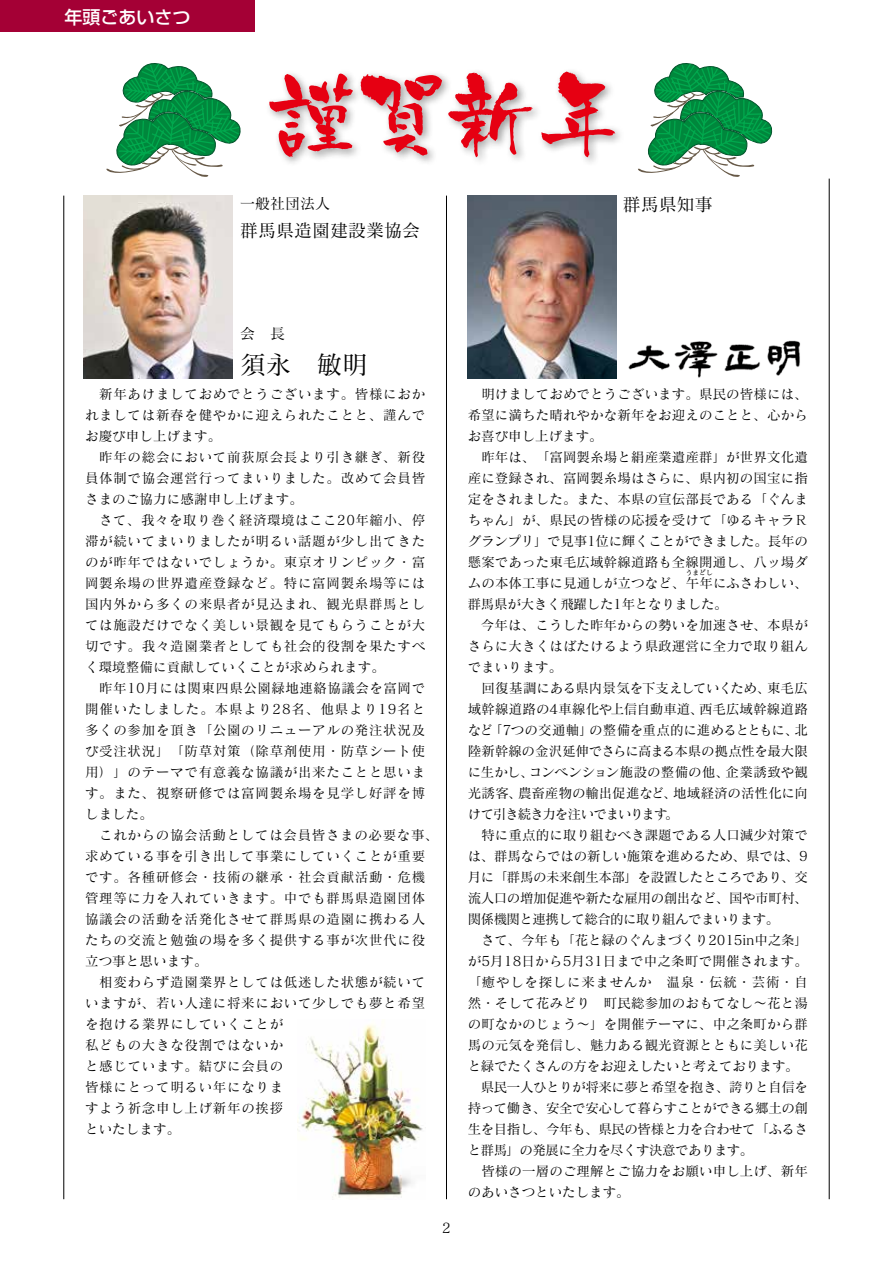
<style>
.page{position:relative;width:893px;height:1263px;background:#fff}
.page>*{position:absolute;margin:0;border:0;box-sizing:border-box;transform-origin:0 0}
.t1{font:90px "Kyo Madoka";color:#e60012}
.t2{font:25.5px "Matisse Pro M";color:#000}
.t3{font:18px "Matisse Pro M";color:#000}
.t4{font:500 18px "Shin Go Pro";color:#fff}
.t5{font:15px "Matisse Pro M";color:#000}
.t6{font:13.8px "Matisse Pro M";color:#000}
.t7{font:13.5px/21px "Matisse Pro M";letter-spacing:.05em;color:#000}
.t8{font:13.5px/21px "Matisse Pro M";letter-spacing:.01em;color:#000}
.t9{font:13.5px "Matisse Pro M";letter-spacing:-.03em;color:#000}
.t10{font:13.5px "Matisse Pro M";letter-spacing:-.015em;color:#000}
.t11{font:13.5px "Matisse Pro M";letter-spacing:-.02em;color:#000}
.t12{font:13.5px "Matisse Pro M";letter-spacing:-.01em;color:#000}
.t13{font:13.5px "Matisse Pro M";letter-spacing:-.04em;color:#000}
.t14{font:13.5px "Matisse Pro M";letter-spacing:-.075em;color:#000}
.t15{font:6.75px "Matisse Pro M";color:#000}
</style>
<div class="page">
<div style="left:0;top:0;width:255px;height:32px;background:#a40035"></div>
<hr style="left:64px;top:196px;width:1px;height:1003px;background:#000">
<hr style="left:446px;top:196px;width:1px;height:1003px;background:#000">
<hr style="left:829px;top:179px;width:1px;height:1020px;background:#000">
<img style="left:628px;top:340px;width:173px;height:38px">
<img style="left:468px;top:196px;width:149px;height:182px">
<img style="left:84px;top:196px;width:149px;height:182px">
<div style="left:264px;top:67px;width:361px;height:101px;background:#000;opacity:.4"></div>
<svg style="left:106px;top:63px;width:135px;height:114px"></svg>
<svg style="left:638px;top:63px;width:135px;height:114px"></svg>
<img style="left:298px;top:1024px;width:125px;height:174px">
<h3 class="t4" style="left:65px;top:2px;width:127px">年頭ごあいさつ</h3>
<h1 class="t1" style="left:266px;top:70px;width:362px">謹賀新年</h1>
<p class="t5" style="left:240px;top:194px;width:91px">一般社団法人</p>
<h3 class="t3" style="left:240px;top:219px;width:181px">群馬県造園建設業協会</h3>
<h3 class="t3" style="left:623px;top:193px;width:91px">群馬県知事</h3>
<p class="t5" style="left:240px;top:324px;width:46px">会　長</p>
<h2 class="t2" style="left:240px;top:349px;width:129px">須永　敏明</h2>
<p class="t7" style="left:85px;top:383px;width:355px">　新年あけましておめでとうございます。皆様におかれましては新春を健やかに迎えられたことと、謹んでお慶び申し上げます。<br>　昨年の総会において前荻原会長より引き継ぎ、新役員体制で協会運営行ってまいりました。改めて会員皆さまのご協力に感謝申し上げます。<br>　さて、我々を取り巻く経済環境はここ20年縮小、停滞が続いてまいりましたが明るい話題が少し出てきたのが昨年ではないでしょうか。東京オリンピック・富岡製糸場の世界遺産登録など。特に富岡製糸場等には国内外から多くの来県者が見込まれ、観光県群馬としては施設だけでなく美しい景観を見てもらうことが大切です。我々造園業者としても社会的役割を果たすべく環境整備に貢献していくことが求められます。<br>　昨年10月には関東四県公園緑地連絡協議会を富岡で開催いたしました。本県より28名、他県より19名と多くの参加を頂き「公園のリニューアルの発注状況及び受注状況」「防草対策（除草剤使用・防草シート使用）」のテーマで有意義な協議が出来たことと思います。また、視察研修では富岡製糸場を見学し好評を博しました。<br>　これからの協会活動としては会員皆さまの必要な事、求めている事を引き出して事業にしていくことが重要です。各種研修会・技術の継承・社会貢献活動・危機管理等に力を入れていきます。中でも群馬県造園団体協議会の活動を活発化させて群馬県の造園に携わる人たちの交流と勉強の場を多く提供する事が次世代に役立つ事と思います。　<br>　相変わらず造園業界としては低迷した状態が続いていますが、若い人達に将来において少しでも夢と希望を抱ける業界にしていくことが<br>私どもの大きな役割ではないか<br>と感じています。結びに会員の<br>皆様にとって明るい年になりま<br>すよう祈念申し上げ新年の挨拶<br>といたします。</p>
<p class="t8" style="left:468px;top:383px;width:342px">　明けましておめでとうございます。県民の皆様には、希望に満ちた晴れやかな新年をお迎えのことと、心からお喜び申し上げます。<br>　昨年は、「富岡製糸場と絹産業遺産群」が世界文化遺産に登録され、富岡製糸場はさらに、県内初の国宝に指定をされました。また、本県の宣伝部長である「ぐんまちゃん」が、県民の皆様の応援を受けて「ゆるキャラＲグランプリ」で見事1位に輝くことができました。長年の懸案であった東毛広域幹線道路も全線開通し、八ッ場ダムの本体工事に見通しが立つなど、午年にふさわしい、</p>
<p class="t15" style="left:686px;top:568px;width:28px">うまどし</p>
<p class="t11" style="left:468px;top:595px;width:262px">群馬県が大きく飛躍した1年となりました。</p>
<p class="t8" style="left:481px;top:614px;width:329px">今年は、こうした昨年からの勢いを加速させ、本県が</p>
<p class="t8" style="left:468px;top:635px;width:342px">さらに大きくはばたけるよう県政運営に全力で取り組ん</p>
<p class="t8" style="left:468px;top:656px;width:96px">でまいります。</p>
<p class="t10" style="left:468px;top:679px;width:342px">　回復基調にある県内景気を下支えしていくため、東毛広</p>
<p class="t8" style="left:468px;top:698px;width:342px">域幹線道路の4車線化や上信自動車道、西毛広域幹線道路</p>
<p class="t10" style="left:468px;top:721px;width:342px">など「7つの交通軸」の整備を重点的に進めるとともに、北</p>
<p class="t10" style="left:468px;top:742px;width:342px">陸新幹線の金沢延伸でさらに高まる本県の拠点性を最大限</p>
<p class="t8" style="left:468px;top:761px;width:342px">に生かし、コンベンション施設の整備の他、企業誘致や観</p>
<p class="t12" style="left:468px;top:784px;width:342px">光誘客、農畜産物の輸出促進など、地域経済の活性化に向</p>
<p class="t14" style="left:468px;top:805px;width:212px">けて引き続き力を注いでまいります。</p>
<p class="t8" style="left:468px;top:824px;width:342px">　特に重点的に取り組むべき課題である人口減少対策で</p>
<p class="t11" style="left:468px;top:847px;width:342px">は、群馬ならではの新しい施策を進めるため、県では、9</p>
<p class="t9" style="left:468px;top:868px;width:342px">月に「群馬の未来創生本部」を設置したところであり、交</p>
<p class="t9" style="left:468px;top:889px;width:342px">流人口の増加促進や新たな雇用の創出など、国や市町村、</p>
<p class="t13" style="left:468px;top:910px;width:313px">関係機関と連携して総合的に取り組んでまいります。</p>
<p class="t12" style="left:468px;top:931px;width:342px">　さて、今年も「花と緑のぐんまづくり2015in中之条」</p>
<p class="t8" style="left:468px;top:950px;width:342px">が5月18日から5月31日まで中之条町で開催されます。</p>
<p class="t7" style="left:468px;top:971px;width:342px">「癒やしを探しに来ませんか　温泉・伝統・芸術・自</p>
<p class="t8" style="left:468px;top:992px;width:342px">然・そして花みどり　町民総参加のおもてなし〜花と湯</p>
<p class="t8" style="left:468px;top:1013px;width:342px">の町なかのじょう〜」を開催テーマに、中之条町から群</p>
<p class="t8" style="left:468px;top:1034px;width:342px">馬の元気を発信し、魅力ある観光資源とともに美しい花</p>
<p class="t11" style="left:468px;top:1057px;width:333px">と緑でたくさんの方をお迎えしたいと考えております。</p>
<p class="t9" style="left:468px;top:1078px;width:342px">　県民一人ひとりが将来に夢と希望を抱き、誇りと自信を</p>
<p class="t9" style="left:468px;top:1099px;width:342px">持って働き、安全で安心して暮らすことができる郷土の創</p>
<p class="t9" style="left:468px;top:1120px;width:342px">生を目指し、今年も、県民の皆様と力を合わせて「ふるさ</p>
<p class="t13" style="left:468px;top:1141px;width:287px">と群馬」の発展に全力を尽くす決意であります。</p>
<p class="t8" style="left:468px;top:1160px;width:342px">　皆様の一層のご理解とご協力をお願い申し上げ、新年</p>
<p class="t8" style="left:468px;top:1181px;width:163px">のあいさつといたします。</p>
<p class="t6" style="left:442px;top:1219px;width:10px">2</p>
</div>
